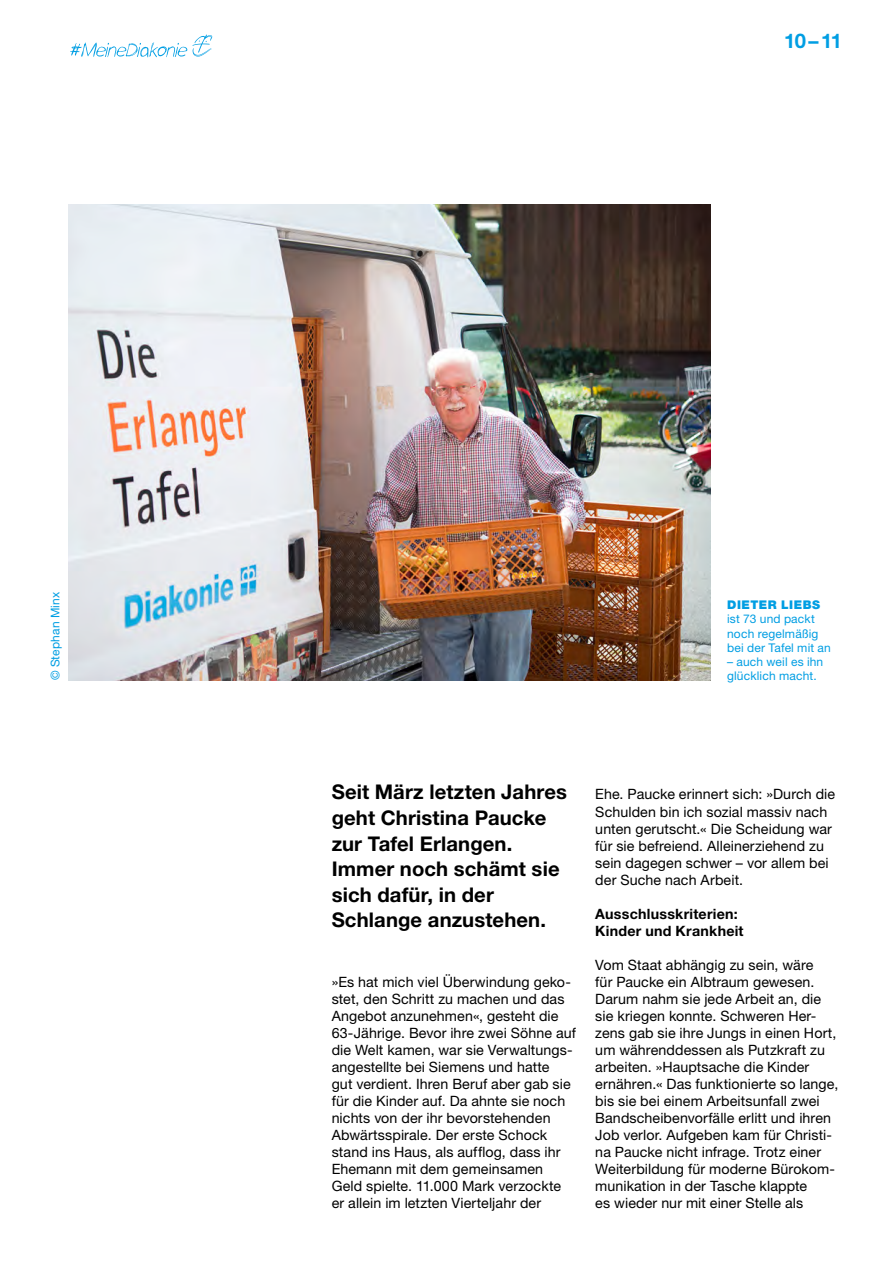
<style>
.page{position:relative;width:893px;height:1263px;background:#fff}
.page>*{position:absolute;margin:0;border:0;box-sizing:border-box;transform-origin:0 0}
.t1{font:700 20.25px/25.5px "Helvetica Neue LT Pro";letter-spacing:.005em;color:#000}
.t2{font:700 20.25px "Helvetica Neue LT Pro";color:#009ee3}
.t3{font:14.25px/17px "Helvetica Neue LT Pro";letter-spacing:.005em;color:#000}
.t4{font:700 14.25px/17px "Helvetica Neue LT Pro";letter-spacing:.02em;color:#000}
.t5{font:12px/14.2px "Helvetica Neue LT Pro";letter-spacing:.015em;color:#009ee3}
.t6{font:900 12px "Helvetica Neue LT Pro";letter-spacing:.05em;color:#009ee3}
</style>
<div class="page">
<img style="left:68px;top:204px;width:642px;height:476px">
<svg style="left:70px;top:34px;width:142px;height:23px"></svg>
<p class="t5" style="left:48px;top:680px;width:90px;rotate:-90deg">© Stephan Minx</p>
<h1 class="t2" style="left:784px;top:29px;width:59px">10–11</h1>
<p class="t6" style="left:727px;top:598px;width:95px">DIETER LIEBS</p>
<p class="t5" style="left:727px;top:612px;width:105px">ist 73 und packt noch regelmäßig bei der Tafel mit an</p>
<p class="t5" style="left:727px;top:655px;width:98px">– auch weil es ihn glücklich macht.</p>
<h1 class="t1" style="left:332px;top:779px;width:237px">Seit März letzten Jahres geht Christina Paucke zur Tafel Erlangen.<br>Immer noch schämt sie sich dafür, in der<br>Schlange anzustehen.</h1>
<p class="t3" style="left:332px;top:973px;width:246px">»Es hat mich viel Überwindung geko&shy;stet, den Schritt zu machen und das Angebot anzunehmen«, gesteht die 63-Jährige. Bevor ihre zwei Söhne auf die Welt kamen, war sie Verwaltungs&shy;angestellte bei Siemens und hatte<br>gut verdient. Ihren Beruf aber gab sie für die Kinder auf. Da ahnte sie noch nichts von der ihr bevorstehenden Abwärtsspirale. Der erste Schock stand ins Haus, als aufflog, dass ihr Ehemann mit dem gemeinsamen Geld spielte. 11.000 Mark verzockte er allein im letzten Vierteljahr der</p>
<p class="t3" style="left:595px;top:786px;width:241px">Ehe. Paucke erinnert sich: »Durch die Schulden bin ich sozial massiv nach unten gerutscht.« Die Scheidung war für sie befreiend. Alleinerziehend zu sein dagegen schwer – vor allem bei der Suche nach Arbeit.</p>
<p class="t4" style="left:595px;top:905px;width:150px">Ausschlusskriterien:<br>Kinder und Krankheit</p>
<p class="t3" style="left:595px;top:956px;width:245px">Vom Staat abhängig zu sein, wäre<br>für Paucke ein Albtraum gewesen.<br>Darum nahm sie jede Arbeit an, die sie kriegen konnte. Schweren Her&shy;zens gab sie ihre Jungs in einen Hort, um währenddessen als Putzkraft zu arbeiten. »Hauptsache die Kinder ernähren.« Das funktionierte so lange, bis sie bei einem Arbeitsunfall zwei Bandscheibenvorfälle erlitt und ihren Job verlor. Aufgeben kam für Christi&shy;na Paucke nicht infrage. Trotz einer Weiterbildung für moderne Bürokom&shy;munikation in der Tasche klappte<br>es wieder nur mit einer Stelle als</p>
</div>
